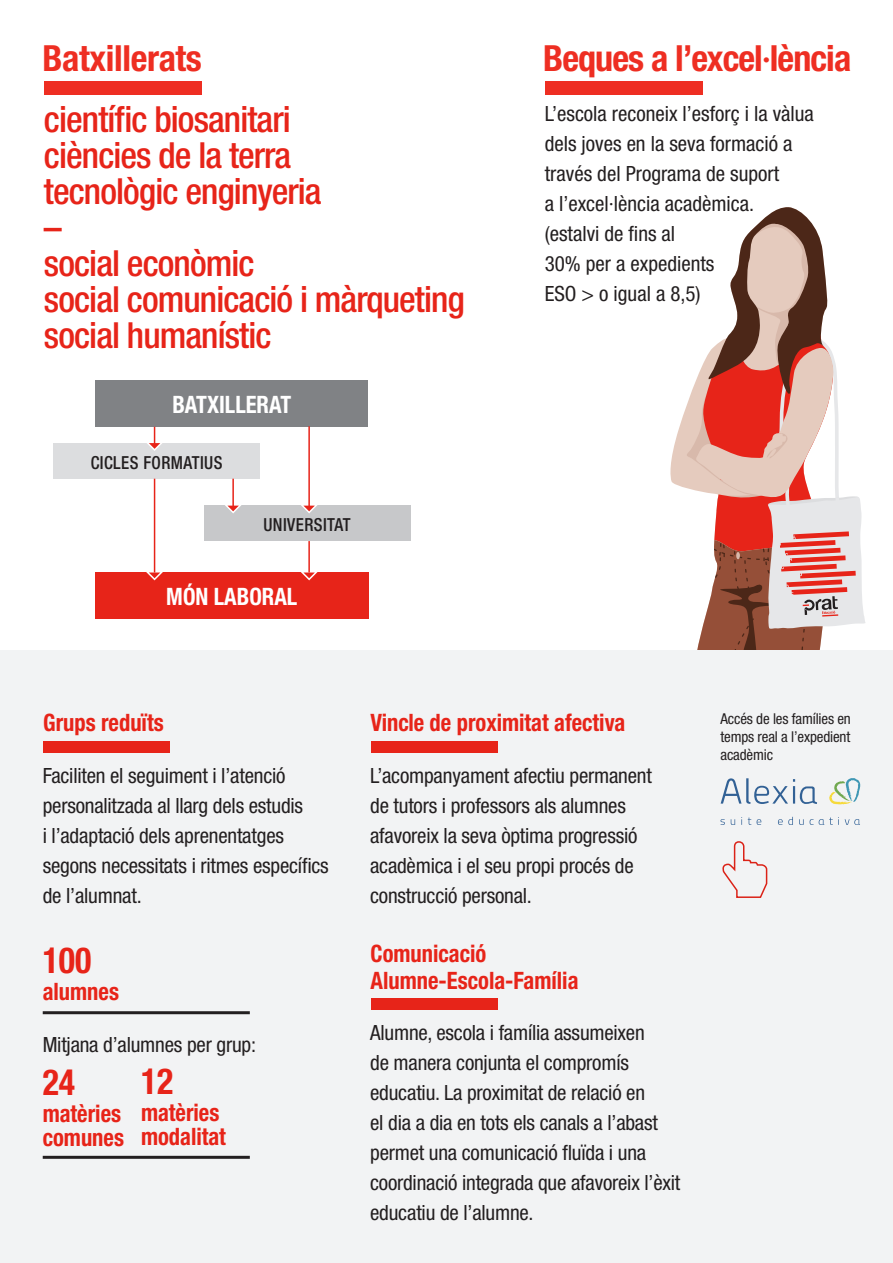
<style>
.page{position:relative;width:893px;height:1263px;background:#fff}
.page>*{position:absolute;margin:0;border:0;box-sizing:border-box;transform-origin:0 0}
.curs{font:500 condensed 36px/36px "Helvetica Neue";letter-spacing:-.025em;color:#e72419}
.t1{font:700 condensed 36px "Helvetica Neue";letter-spacing:-.025em;color:#ee2e22}
.t2{font:700 condensed 36px "Helvetica Neue";color:#e72419;scale:.94 1}
.t3{font:700 condensed 24px/27px "Helvetica Neue";color:#e72419;scale:.94 1}
.t4{font:700 condensed 24px "Helvetica Neue";color:#fff;scale:.94 1}
.t5{font:condensed 21px/30px "Helvetica Neue";letter-spacing:-.01em;color:#231f20}
.t6{font:500 condensed 18px "Helvetica Neue";letter-spacing:.025em;color:#231f20;scale:.94 1}
.t7{font:condensed 15px/18px "Helvetica Neue";letter-spacing:-.01em;color:#231f20;text-align:justify}
.s1{font-weight:500}
</style>
<div class="page">
<div style="left:204px;top:506px;width:207px;height:35px;background:#c7c8ca"></div>
<div style="left:0;top:651px;width:893px;height:612px;background:#f2f3f4"></div>
<div style="left:371px;top:999px;width:127px;height:11px;background:#e72419"></div>
<div style="left:371px;top:741px;width:127px;height:11px;background:#e72419"></div>
<div style="left:43px;top:741px;width:127px;height:11px;background:#e72419"></div>
<hr style="left:43px;top:1011px;width:207px;height:3px;background:#231f20">
<hr style="left:43px;top:1156px;width:207px;height:3px;background:#231f20">
<div style="left:44px;top:81px;width:158px;height:14px;background:#ee2e22"></div>
<div style="left:545px;top:81px;width:157px;height:14px;background:#ee2e22"></div>
<div style="left:96px;top:381px;width:272px;height:46px;background:#808285"></div>
<div style="left:96px;top:572px;width:273px;height:47px;background:#e72419"></div>
<div style="left:53px;top:443px;width:207px;height:36px;background:#dcdddf"></div>
<hr style="left:154px;top:479px;width:1px;height:93px;background:#e72419">
<hr style="left:232px;top:479px;width:2px;height:29px;background:#e72419">
<hr style="left:308px;top:541px;width:2px;height:31px;background:#e72419">
<svg style="left:301px;top:571px;width:17px;height:9px"></svg>
<svg style="left:146px;top:571px;width:17px;height:9px"></svg>
<svg style="left:224px;top:504px;width:18px;height:9px"></svg>
<svg style="left:300px;top:505px;width:18px;height:8px"></svg>
<hr style="left:308px;top:426px;width:2px;height:82px;background:#e72419">
<svg style="left:147px;top:427px;width:15px;height:24px"></svg>
<svg style="left:657px;top:207px;width:208px;height:691px"></svg>
<p class="t1" style="left:43px;top:36px;width:161px">Batxillerats</p>
<p class="t1" style="left:543px;top:36px;width:310px">Beques a l’excel<span class="s1">·</span>lència</p>
<p class="curs" style="left:44px;top:101px;width:248px">científic biosanitari</p>
<p class="curs" style="left:44px;top:137px;width:249px">ciències de la terra</p>
<p class="curs" style="left:44px;top:173px;width:279px">tecnològic enginyeria –<br>social econòmic</p>
<p class="curs" style="left:44px;top:281px;width:422px">social comunicació i màrqueting</p>
<p class="curs" style="left:44px;top:317px;width:229px">social humanístic</p>
<p class="t4" style="left:172px;top:390px;width:128px">BATXILLERAT</p>
<p class="t6" style="left:91px;top:452px;width:142px">CICLES FORMATIUS</p>
<p class="t6" style="left:263px;top:514px;width:94px">UNIVERSITAT</p>
<p class="t4" style="left:166px;top:582px;width:141px">MÓN LABORAL</p>
<p class="t5" style="left:545px;top:98px;width:271px">L’escola reconeix l’esforç i la vàlua dels joves en la seva formació a través del Programa de suport<br>a l’excel·lència acadèmica.</p>
<p class="t5" style="left:545px;top:218px;width:171px">(estalvi de fins al<br>30% per a expedients</p>
<p class="t5" style="left:545px;top:278px;width:157px">ESO &gt; o igual a 8,5)</p>
<p class="t3" style="left:43px;top:708px;width:130px">Grups reduïts</p>
<p class="t5" style="left:43px;top:760px;width:262px">Faciliten el seguiment i l’atenció personalitzada al llarg dels estudis</p>
<p class="t5" style="left:43px;top:820px;width:288px">i l’adaptació dels aprenentatges segons necessitats i ritmes específics de l’alumnat.</p>
<p class="t2" style="left:43px;top:938px;width:53px">100</p>
<p class="t3" style="left:43px;top:977px;width:83px">alumnes</p>
<p class="t5" style="left:43px;top:1029px;width:215px">Mitjana d’alumnes per grup:</p>
<p class="t2" style="left:43px;top:1060px;width:36px">24</p>
<p class="t3" style="left:43px;top:1099px;width:85px">matèries</p>
<p class="t3" style="left:43px;top:1123px;width:88px">comunes</p>
<p class="t2" style="left:141px;top:1059px;width:36px">12</p>
<p class="t3" style="left:141px;top:1100px;width:92px;line-height:24px">matèries modalitat</p>
<p class="t3" style="left:371px;top:708px;width:272px">Vincle de proximitat afectiva</p>
<p class="t5" style="left:370px;top:760px;width:283px">L’acompanyament afectiu permanent de tutors i professors als alumnes afavoreix la seva òptima progressió acadèmica i el seu propi procés de construcció personal.</p>
<p class="t3" style="left:371px;top:939px;width:223px">Comunicació<br>Alumne-Escola-Família</p>
<p class="t5" style="left:370px;top:1017px;width:312px">Alumne, escola i família assumeixen<br>de manera conjunta el compromís educatiu. La proximitat de relació en<br>el dia a dia en tots els canals a l’abast permet una comunicació fluïda i una coordinació integrada que afavoreix l’èxit educatiu de l’alumne.</p>
<p class="t7" style="left:720px;top:710px;width:132px">Accés de les famílies en temps real a l’expedient acadèmic</p>
</div>
